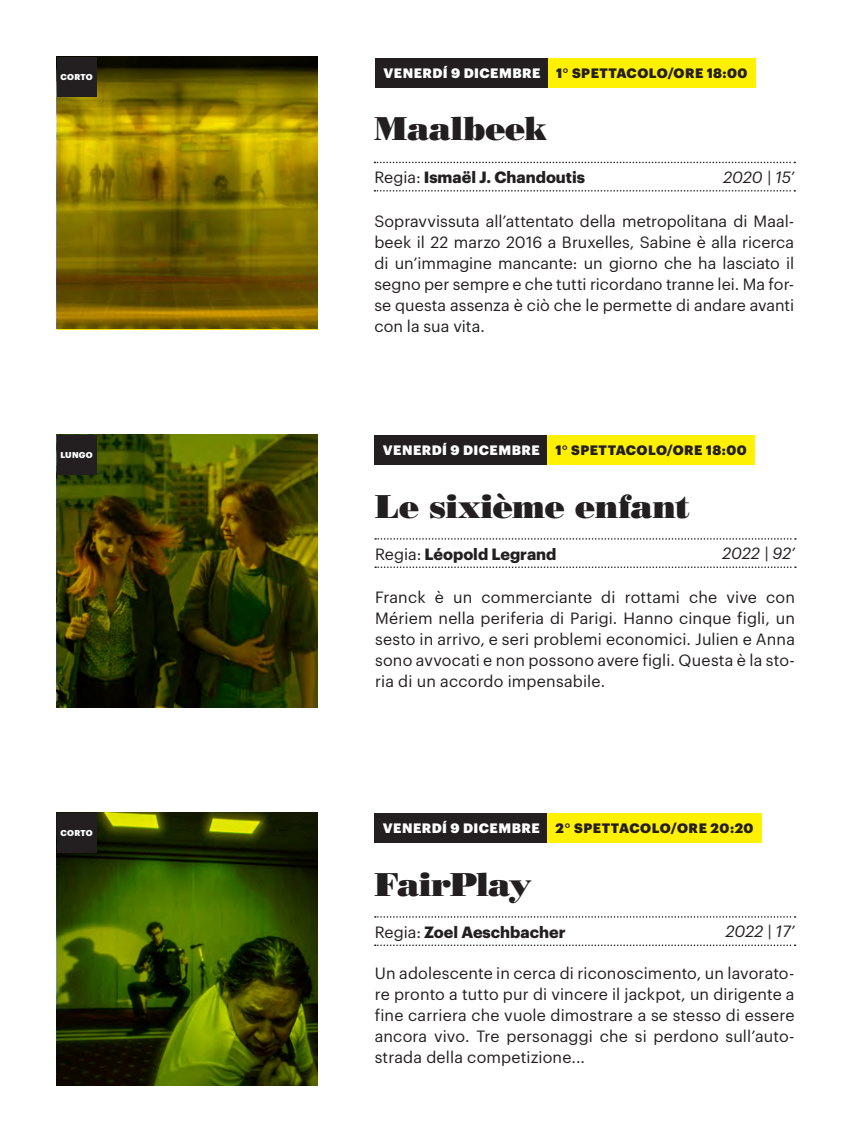
<style>
.page{position:relative;width:851px;height:1134px;background:#fff}
.page>*{position:absolute;margin:0;border:0;box-sizing:border-box;transform-origin:0 0}
.t1{font:33px "Bodoni Std Poster";letter-spacing:-.015em;color:#231f20}
.t2{font:33px "Bodoni Std Poster";letter-spacing:-.04em;color:#231f20}
.t3{font:16px/21px "Graphik";letter-spacing:.005em;color:#231f20;text-align:justify}
.t4{font:700 16px "Graphik";color:#231f20}
.t5{font:italic 16px "Graphik";color:#231f20}
.t6{font:900 13.4px "Graphik";letter-spacing:.035em;color:#231f20}
.t7{font:900 13.4px "Graphik";letter-spacing:.035em;color:#fff}
.t8{font:900 8.4px "Graphik";letter-spacing:.03em;color:#fff}
.s1{font-weight:400}
</style>
<div class="page">
<svg style="left:374px;top:162px;width:421px;height:1px"></svg>
<svg style="left:374px;top:190px;width:421px;height:2px"></svg>
<div style="left:375px;top:58px;width:173px;height:29px;background:#231f20"></div>
<div style="left:548px;top:58px;width:207px;height:29px;background:#fff101"></div>
<svg style="left:57px;top:57px;width:260px;height:273px;background:#7e6b00"></svg>
<div style="left:57px;top:57px;width:39px;height:39px;background:#231f20"></div>
<svg style="left:375px;top:538px;width:420px;height:2px"></svg>
<svg style="left:375px;top:566px;width:420px;height:2px"></svg>
<div style="left:374px;top:435px;width:173px;height:30px;background:#231f20"></div>
<div style="left:547px;top:435px;width:208px;height:30px;background:#fff101"></div>
<svg style="left:57px;top:435px;width:260px;height:273px;background:#363700"></svg>
<div style="left:57px;top:435px;width:39px;height:39px;background:#231f20"></div>
<svg style="left:375px;top:916px;width:420px;height:2px"></svg>
<svg style="left:375px;top:944px;width:420px;height:2px"></svg>
<div style="left:374px;top:813px;width:173px;height:30px;background:#231f20"></div>
<div style="left:547px;top:813px;width:215px;height:30px;background:#fff101"></div>
<svg style="left:57px;top:813px;width:260px;height:273px;background:#364a00"></svg>
<div style="left:57px;top:813px;width:39px;height:39px;background:#231f20"></div>
<p class="t8" style="left:61px;top:70px;width:34px">CORTO</p>
<p class="t7" style="left:383px;top:62px;width:158px">VENERDÍ 9 DICEMBRE</p>
<p class="t6" style="left:556px;top:62px;width:193px">1° SPETTACOLO/ORE 18:00</p>
<p class="t1" style="left:374px;top:108px;width:174px">Maalbeek</p>
<p class="t4" style="left:374px;top:165px;width:212px"><span class="s1">Regia:</span> Ismaël J. Chandoutis</p>
<p class="t5" style="left:723px;top:165px;width:72px">2020 | 15’</p>
<p class="t3" style="left:374px;top:209px;width:421px">Sopravvissuta all’attentato della metropolitana di Maal&shy;beek il 22 marzo 2016 a Bruxelles, Sabine è alla ricerca di un’immagine mancante: un giorno che ha lasciato il segno per sempre e che tutti ricordano tranne lei. Ma for&shy;se questa assenza è ciò che le permette di andare avanti con la sua vita.</p>
<p class="t8" style="left:60px;top:448px;width:34px">LUNGO</p>
<p class="t7" style="left:383px;top:440px;width:158px">VENERDÍ 9 DICEMBRE</p>
<p class="t6" style="left:555px;top:440px;width:193px">1° SPETTACOLO/ORE 18:00</p>
<p class="t1" style="left:375px;top:486px;width:316px">Le sixième enfant</p>
<p class="t4" style="left:375px;top:541px;width:183px"><span class="s1">Regia:</span> Léopold Legrand</p>
<p class="t5" style="left:722px;top:542px;width:74px">2022 | 92’</p>
<p class="t8" style="left:61px;top:827px;width:34px">CORTO</p>
<p class="t3" style="left:375px;top:586px;width:421px">Franck è un commerciante di rottami che vive con Mériem nella periferia di Parigi. Hanno cinque figli, un sesto in arrivo, e seri problemi economici. Julien e Anna sono avvocati e non possono avere figli. Questa è la sto&shy;ria di un accordo impensabile.</p>
<p class="t7" style="left:383px;top:818px;width:158px">VENERDÍ 9 DICEMBRE</p>
<p class="t6" style="left:555px;top:818px;width:200px">2° SPETTACOLO/ORE 20:20</p>
<p class="t2" style="left:375px;top:864px;width:159px">FairPlay</p>
<p class="t4" style="left:375px;top:919px;width:192px"><span class="s1">Regia:</span> Zoel Aeschbacher</p>
<p class="t5" style="left:725px;top:920px;width:70px">2022 | 17’</p>
<p class="t3" style="left:375px;top:961px;width:421px">Un adolescente in cerca di riconoscimento, un lavorato&shy;re pronto a tutto pur di vincere il jackpot, un dirigente a fine carriera che vuole dimostrare a se stesso di essere ancora vivo. Tre personaggi che si perdono sull’auto&shy;strada della competizione...</p>
</div>
